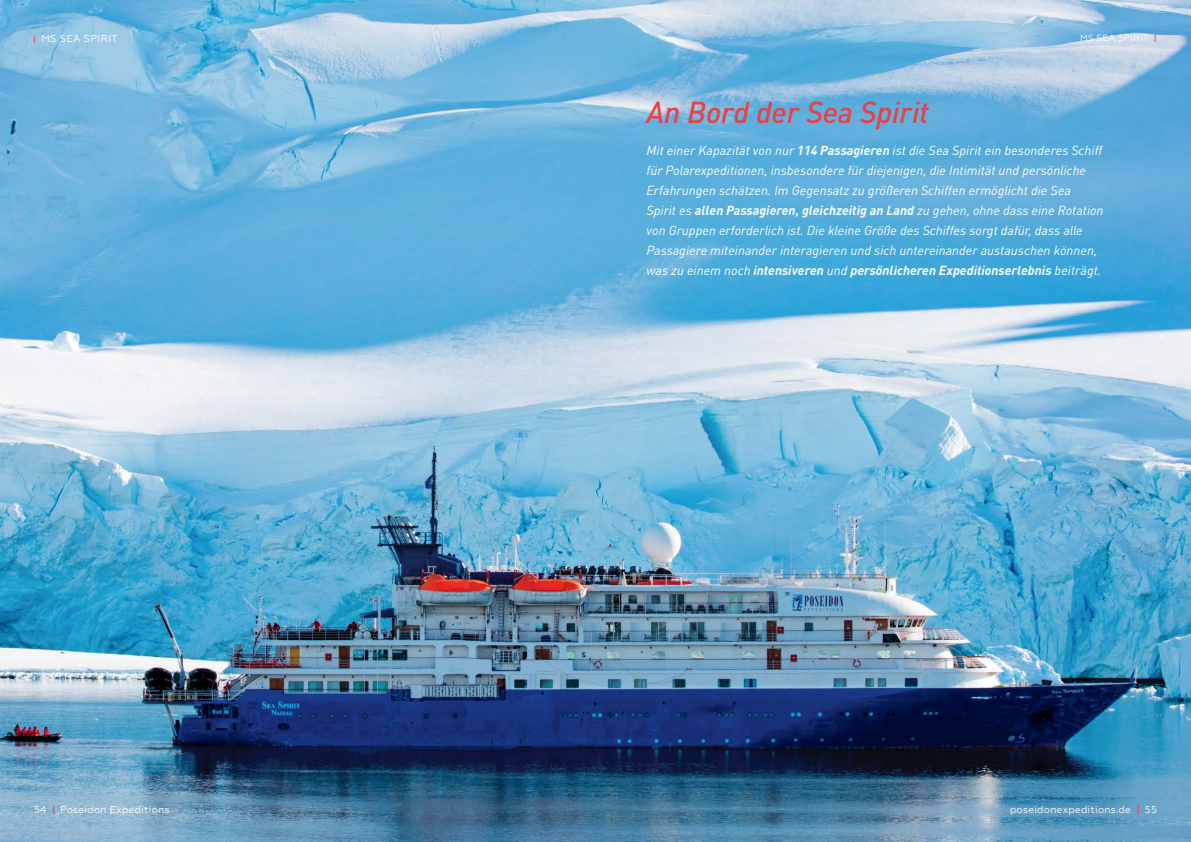
<style>
.page{position:relative;width:1191px;height:842px;background:#fff}
.page>*{position:absolute;margin:0;border:0;box-sizing:border-box;transform-origin:0 0}
.t1{font:italic 500 30px "DIN Pro";letter-spacing:-.005em;color:#e84147}
.t2{font:italic 13px/20px "DIN Pro";color:#fff}
.t3{font:10px "Geometria";letter-spacing:.025em;color:#fff}
.t4{font:9px "Geometria";letter-spacing:.035em;color:#fff}
.s1{font-weight:500;font-size:9px;color:#f0454e}
.s2{font-weight:500;color:#f0454e}
.s3{font-weight:700}
</style>
<div class="page">
<img style="left:0;top:0;width:1191px;height:842px">
<p class="t3" style="left:33px;top:33px;width:86px"><span class="s1">|</span> MS SEA SPIRIT</p>
<p class="t4" style="left:1080px;top:33px;width:78px">MS SEA SPIRIT <span class="s2">|</span></p>
<h1 class="t1" style="left:646px;top:89px;width:284px">An Bord der Sea Spirit</h1>
<p class="t2" style="left:646px;top:139px;width:458px">Mit einer Kapazität von nur <span class="s3">114 Passagieren</span> ist die Sea Spirit ein besonderes Schiff für Polarexpeditionen, insbesondere für diejenigen, die Intimität und persönliche Erfahrungen schätzen. Im Gegensatz zu größeren Schiffen ermöglicht die Sea Spirit es <span class="s3">allen Passagieren, gleichzeitig an Land</span> zu gehen, ohne dass eine Rotation von Gruppen erforderlich ist. Die kleine Größe des Schiffes sorgt dafür, dass alle Passagiere miteinander interagieren und sich untereinander austauschen können, was zu einem noch <span class="s3">intensiveren</span> und <span class="s3">persönlicheren Expeditionserlebnis</span> beiträgt.</p>
<p class="t3" style="left:34px;top:804px;width:137px">54 <span class="s2">|</span> Poseidon Expeditions</p>
<p class="t3" style="left:1010px;top:804px;width:148px">poseidonexpeditions.de <span class="s2">|</span> 55</p>
</div>
